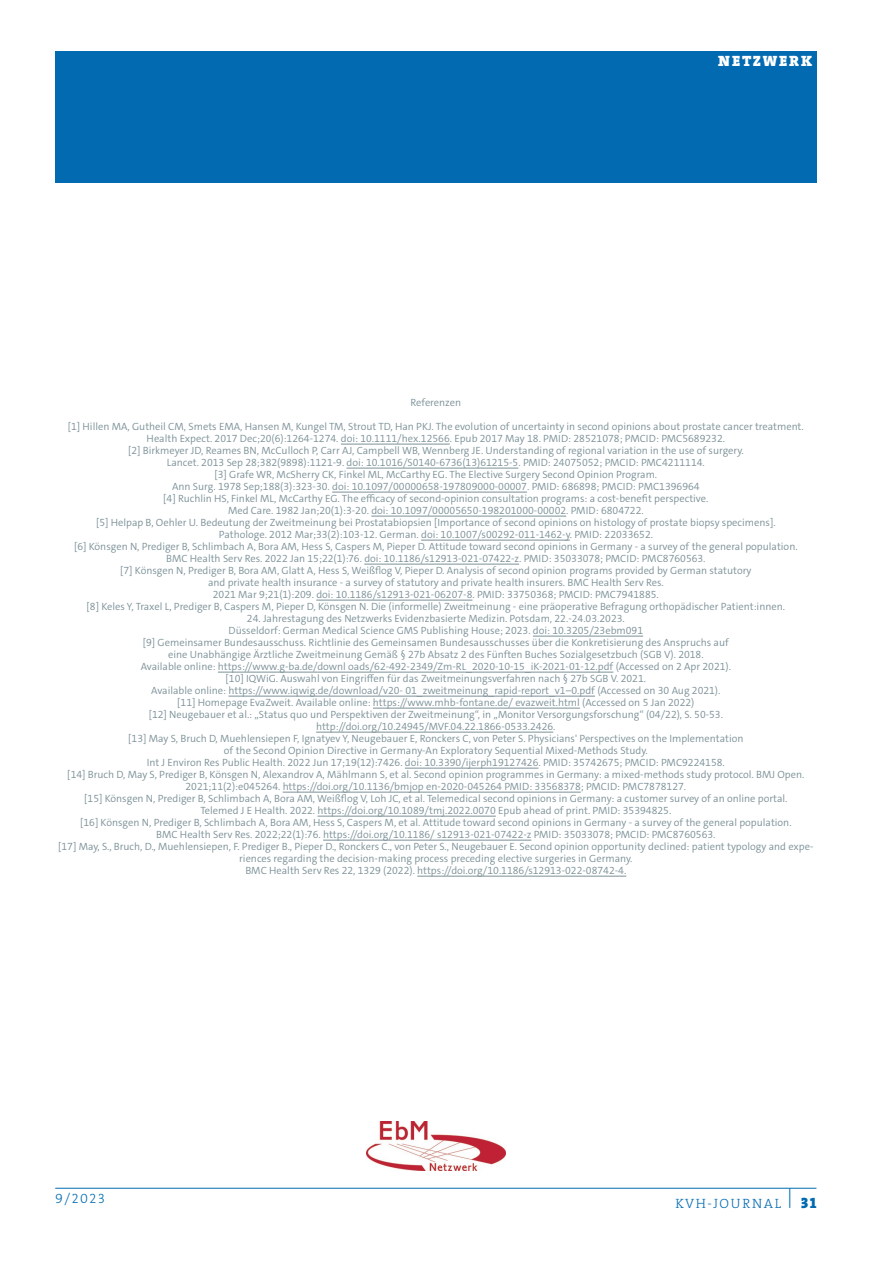
<style>
.page{position:relative;width:893px;height:1263px;background:#fff}
.page>*{position:absolute;margin:0;border:0;box-sizing:border-box;transform-origin:0 0}
.t1{font:15px "The Serif HP9 Blk";letter-spacing:.125em;color:#fff}
.t2{font:13.5px "The Serif HP3 Lig";letter-spacing:.125em;color:#016ab1}
.t3{font:300 10.5px/12px "The Sans C4 s";color:#7b9097;text-align:center}
.s1{font-family:"The Serif HP9 Blk";font-size:15px}
</style>
<div class="page">
<hr style="left:55px;top:1188px;width:761px;height:1px;background:#016ab1">
<img style="left:367px;top:1121px;width:138px;height:49px">
<hr style="left:341px;top:444px;width:109px;height:1px;background:#7b9097">
<hr style="left:347px;top:468px;width:171px;height:1px;background:#7b9097">
<hr style="left:332px;top:492px;width:195px;height:1px;background:#7b9097">
<hr style="left:371px;top:516px;width:195px;height:1px;background:#7b9097">
<hr style="left:421px;top:540px;width:149px;height:1px;background:#7b9097">
<hr style="left:364px;top:564px;width:155px;height:1px;background:#7b9097">
<hr style="left:316px;top:600px;width:156px;height:1px;background:#7b9097">
<hr style="left:533px;top:636px;width:110px;height:1px;background:#7b9097">
<hr style="left:218px;top:672px;width:395px;height:1px;background:#7b9097">
<hr style="left:229px;top:696px;width:366px;height:1px;background:#7b9097">
<hr style="left:373px;top:708px;width:207px;height:1px;background:#7b9097">
<hr style="left:316px;top:732px;width:237px;height:1px;background:#7b9097">
<hr style="left:405px;top:768px;width:133px;height:1px;background:#7b9097">
<hr style="left:283px;top:792px;width:298px;height:1px;background:#7b9097">
<hr style="left:318px;top:816px;width:178px;height:1px;background:#7b9097">
<hr style="left:323px;top:840px;width:208px;height:1px;background:#7b9097">
<hr style="left:417px;top:876px;width:209px;height:1px;background:#7b9097">
<div style="left:55px;top:51px;width:761px;height:132px;background:#016ab1"></div>
<h1 class="t1" style="left:718px;top:51px;width:95px">NETZWERK</h1>
<p class="t3" style="left:411px;top:396px;width:52px">Referenzen</p>
<p class="t3" style="left:68px;top:420px;width:738px">[1] Hillen MA, Gutheil CM, Smets EMA, Hansen M, Kungel TM, Strout TD, Han PKJ. The evolution of uncertainty in second opinions about prostate cancer treatment.<br>Health Expect. 2017 Dec;20(6):1264-1274. doi: 10.1111/hex.12566. Epub 2017 May 18. PMID: 28521078; PMCID: PMC5689232.<br>[2] Birkmeyer JD, Reames BN, McCulloch P, Carr AJ, Campbell WB, Wennberg JE. Understanding of regional variation in the use of surgery.<br>Lancet. 2013 Sep 28;382(9898):1121-9. doi: 10.1016/S0140-6736(13)61215-5. PMID: 24075052; PMCID: PMC4211114.<br>[3] Grafe WR, McSherry CK, Finkel ML, McCarthy EG. The Elective Surgery Second Opinion Program.<br>Ann Surg. 1978 Sep;188(3):323-30. doi: 10.1097/00000658-197809000-00007. PMID: 686898; PMCID: PMC1396964<br>[4] Ruchlin HS, Finkel ML, McCarthy EG. The efficacy of second-opinion consultation programs: a cost-benefit perspective.<br>Med Care. 1982 Jan;20(1):3-20. doi: 10.1097/00005650-198201000-00002. PMID: 6804722.<br>[5] Helpap B, Oehler U. Bedeutung der Zweitmeinung bei Prostatabiopsien [Importance of second opinions on histology of prostate biopsy specimens].<br>Pathologe. 2012 Mar;33(2):103-12. German. doi: 10.1007/s00292-011-1462-y. PMID: 22033652.<br>[6] Könsgen N, Prediger B, Schlimbach A, Bora AM, Hess S, Caspers M, Pieper D. Attitude toward second opinions in Germany - a survey of the general population.<br>BMC Health Serv Res. 2022 Jan 15;22(1):76. doi: 10.1186/s12913-021-07422-z. PMID: 35033078; PMCID: PMC8760563.<br>[7] Könsgen N, Prediger B, Bora AM, Glatt A, Hess S, Weißflog V, Pieper D. Analysis of second opinion programs provided by German statutory<br>and private health insurance - a survey of statutory and private health insurers. BMC Health Serv Res.<br>2021 Mar 9;21(1):209. doi: 10.1186/s12913-021-06207-8. PMID: 33750368; PMCID: PMC7941885.<br>[8] Keles Y, Traxel L, Prediger B, Caspers M, Pieper D, Könsgen N. Die (informelle) Zweitmeinung - eine präoperative Befragung orthopädischer Patient:innen.</p>
<p class="t3" style="left:58px;top:612px;width:757px">24. Jahrestagung des Netzwerks Evidenzbasierte Medizin. Potsdam, 22.-24.03.2023.<br>Düsseldorf: German Medical Science GMS Publishing House; 2023. doi: 10.3205/23ebm091<br>[9] Gemeinsamer Bundesausschuss. Richtlinie des Gemeinsamen Bundesausschusses über die Konkretisierung des Anspruchs auf<br>eine Unabhängige Ärztliche Zweitmeinung Gemäß § 27b Absatz 2 des Fünften Buches Sozialgesetzbuch (SGB V). 2018.<br>Available online: https://www.g-ba.de/downl oads/62-492-2349/Zm-RL_2020-10-15_iK-2021-01-12.pdf (Accessed on 2 Apr 2021).<br>[10] IQWiG. Auswahl von Eingriffen für das Zweitmeinungsverfahren nach § 27b SGB V. 2021.<br>Available online: https://www.iqwig.de/download/v20- 01_zweitmeinung_rapid-report_v1–0.pdf (Accessed on 30 Aug 2021).<br>[11] Homepage EvaZweit. Available online: https://www.mhb-fontane.de/ evazweit.html (Accessed on 5 Jan 2022)<br>[12] Neugebauer et al.: „Status quo und Perspektiven der Zweitmeinung“, in „Monitor Versorgungsforschung“ (04/22), S. 50-53. http://doi.org/10.24945/MVF.04.22.1866-0533.2426.<br>[13] May S, Bruch D, Muehlensiepen F, Ignatyev Y, Neugebauer E, Ronckers C, von Peter S. Physicians' Perspectives on the Implementation<br>of the Second Opinion Directive in Germany-An Exploratory Sequential Mixed-Methods Study.<br>Int J Environ Res Public Health. 2022 Jun 17;19(12):7426. doi: 10.3390/ijerph19127426. PMID: 35742675; PMCID: PMC9224158.<br>[14] Bruch D, May S, Prediger B, Könsgen N, Alexandrov A, Mählmann S, et al. Second opinion programmes in Germany: a mixed-methods study protocol. BMJ Open.<br>2021;11(2):e045264. https://doi.org/10.1136/bmjop en-2020-045264 PMID: 33568378; PMCID: PMC7878127.<br>[15] Könsgen N, Prediger B, Schlimbach A, Bora AM, Weißflog V, Loh JC, et al. Telemedical second opinions in Germany: a customer survey of an online portal.<br>Telemed J E Health. 2022. https://doi.org/10.1089/tmj.2022.0070 Epub ahead of print. PMID: 35394825.<br>[16] Könsgen N, Prediger B, Schlimbach A, Bora AM, Hess S, Caspers M, et al. Attitude toward second opinions in Germany - a survey of the general population.<br>BMC Health Serv Res. 2022;22(1):76. https://doi.org/10.1186/ s12913-021-07422-z PMID: 35033078; PMCID: PMC8760563.<br>[17] May, S., Bruch, D., Muehlensiepen, F. Prediger B., Pieper D., Ronckers C., von Peter S., Neugebauer E. Second opinion opportunity declined: patient typology and expe&shy;riences regarding the decision-making process preceding elective surgeries in Germany.<br>BMC Health Serv Res 22, 1329 (2022). https://doi.org/10.1186/s12913-022-08742-4.</p>
<p class="t2" style="left:55px;top:1190px;width:51px">9/2023</p>
<p class="t2" style="left:675px;top:1194px;width:142px">KVH-JOURNAL <sup>|</sup> <span class="s1">31</span></p>
</div>
